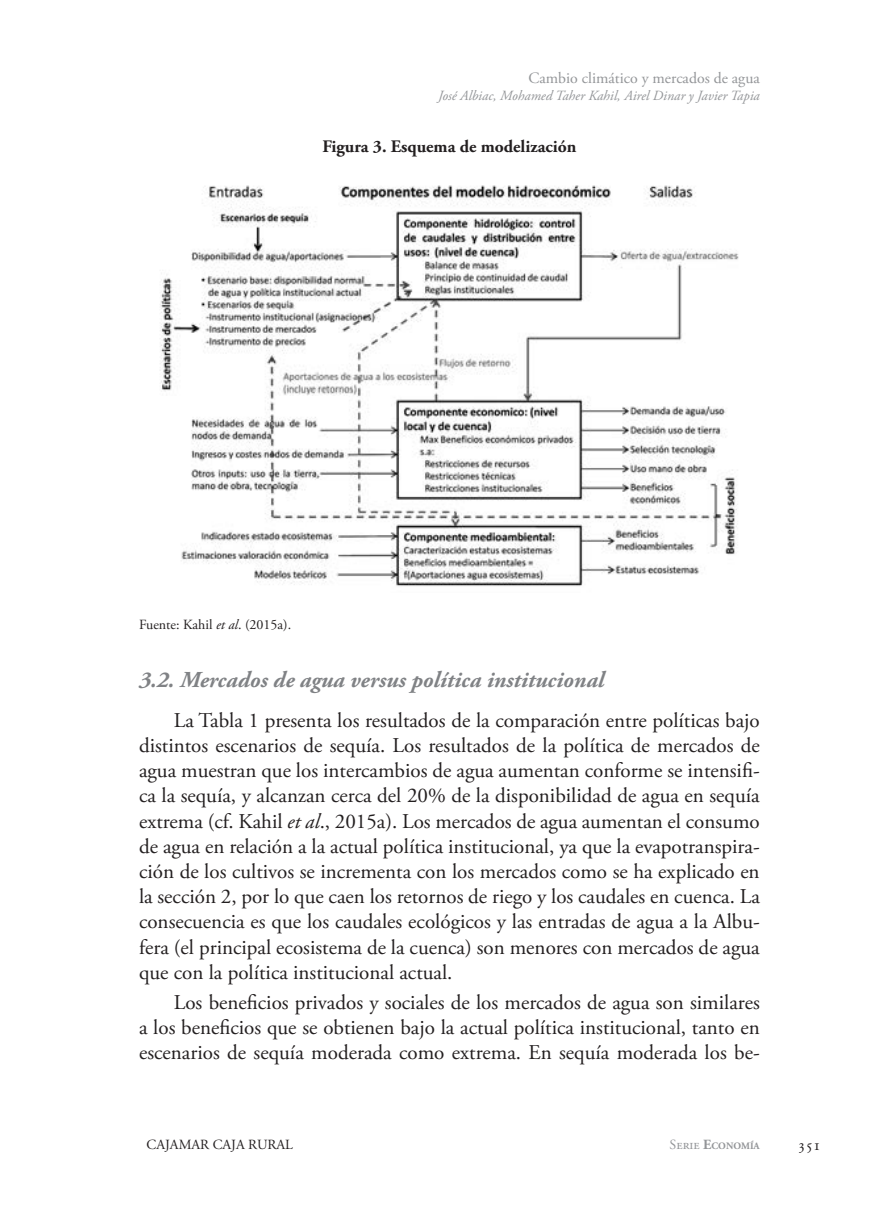
<style>
.page{position:relative;width:874px;height:1221px;background:#fff}
.page>*{position:absolute;margin:0;border:0;box-sizing:border-box;transform-origin:0 0}
.t1{font:italic 700 22.75px "Adobe Garamond Pro";color:#808285}
.t2{font:21px/25.2px "Adobe Garamond Pro";color:#231f20;text-align:justify}
.t3{font:700 17.5px "Adobe Garamond Pro";color:#231f20}
.t4{font:15.75px "Adobe Garamond Pro";color:#939598}
.t5{font:15.75px "Adobe Garamond Pro";color:#231f20}
.t6{font:italic 14px "Adobe Garamond Pro";color:#939598}
.t7{font:14px "Adobe Garamond Pro";color:#231f20}
.t8{font:700 9.8px "Adobe Garamond Pro";color:#939598}
.s1{font-style:italic}
.s2{font-weight:400;font-size:14px}
.s3{font-size:14px}
</style>
<div class="page">
<img style="left:160px;top:185px;width:579px;height:401px">
<p class="t4" style="left:528px;top:69px;width:233px">Cambio climático y mercados de agua</p>
<p class="t6" style="left:438px;top:87px;width:323px">José Albiac, Mohamed Taher Kahil, Airel Dinar y Javier Tapia</p>
<p class="t3" style="left:322px;top:136px;width:255px">Figura 3. Esquema de modelización</p>
<p class="t7" style="left:139px;top:616px;width:154px">Fuente: Kahil <span class="s1">et al</span>. (2015a).</p>
<p class="t1" style="left:139px;top:666px;width:466px">3.2. Mercados de agua versus política institucional</p>
<p class="t2" style="left:139px;top:708px;width:622px;text-indent:35px">La Tabla 1 presenta los resultados de la comparación entre políticas bajo distintos escenarios de sequía. Los resultados de la política de mercados de agua muestran que los intercambios de agua aumentan conforme se intensi - ca la sequía, y alcanzan cerca del 20% de la disponibilidad de agua en sequía extrema (cf. Kahil <span class="s1">et al</span>., 2015a). Los mercados de agua aumentan el consumo de agua en relación a la actual política institucional, ya que la evapotranspira&shy;ción de los cultivos se incrementa con los mercados como se ha explicado en la sección 2, por lo que caen los retornos de riego y los caudales en cuenca. La consecuencia es que los caudales ecológicos y las entradas de agua a la Albu&shy;fera (el principal ecosistema de la cuenca) son menores con mercados de agua que con la política institucional actual.</p>
<p class="t2" style="left:139px;top:990px;width:622px;text-indent:35px">Los bene cios privados y sociales de los mercados de agua son similares a los bene cios que se obtienen bajo la actual política institucional, tanto en escenarios de sequía moderada como extrema. En sequía moderada los be-</p>
<p class="t7" style="left:147px;top:1136px;width:148px">CAJAMAR CAJA RURAL</p>
<p class="t8" style="left:669px;top:1140px;width:92px"><span class="s2">Serie</span> <span class="s3">E</span>CONOMÍA</p>
<p class="t5" style="left:797px;top:1135px;width:25px">351</p>
</div>
